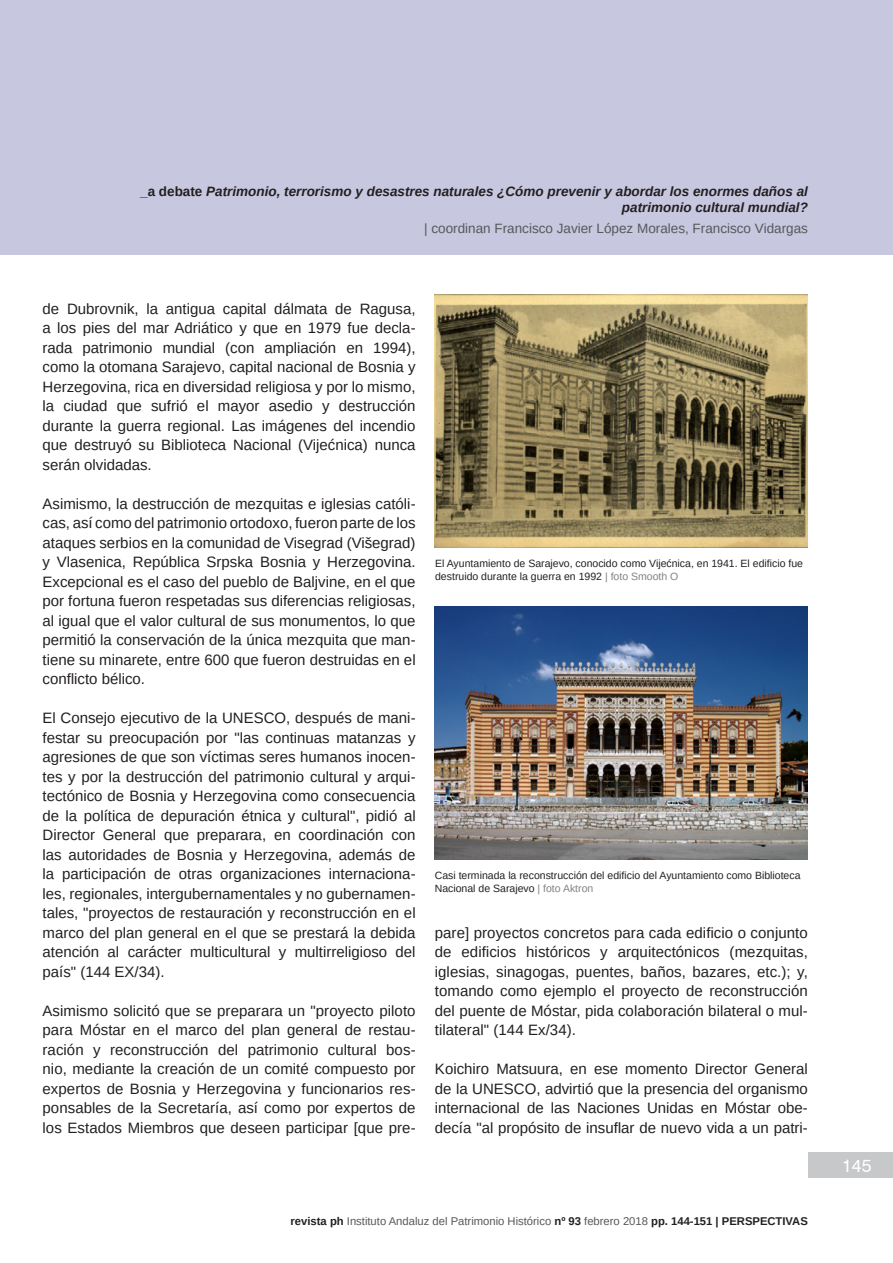
<style>
.page{position:relative;width:893px;height:1263px;background:#fff}
.page>*{position:absolute;margin:0;border:0;box-sizing:border-box;transform-origin:0 0}
.t1{font:18px "Swiss 721 BT";color:#fff}
.t2{font:15px/19.5px "Arimo";color:#231f20;text-align:justify}
.t3{font:italic 700 13.5px/16.2px "Arimo";letter-spacing:-.015em;color:#231f20;text-align:right}
.t4{font:13.5px "Arimo";color:#57585a}
.t5{font:11.25px "Arimo";color:#57585a}
.Pie_de_Foto{font:10.5px/12.6px "Arimo";color:#231f20}
.s1{font-style:normal}
.s2{color:#808285}
.s3{font-weight:700;color:#231f20}
</style>
<div class="page">
<div style="left:0;top:0;width:893px;height:255px;background:#c7c7e0"></div>
<div style="left:808px;top:1152px;width:85px;height:26px;background:#c7c8ca"></div>
<img style="left:435px;top:606px;width:373px;height:254px">
<img style="left:435px;top:294px;width:373px;height:254px">
<p class="t3" style="left:140px;top:183px;width:669px"><span class="s1">_a debate</span> Patrimonio, terrorismo y desastres naturales ¿Cómo prevenir y abordar los enormes daños al patrimonio cultural mundial?</p>
<p class="t4" style="left:424px;top:220px;width:385px">| coordinan Francisco Javier López Morales, Francisco Vidargas</p>
<p class="t3" style="left:170px;top:186px;width:639px"><span class="s1">_a debate</span> Patrimonio, terrorismo y desastres naturales ¿Cómo prevenir y abordar los enormes daños al patrimonio cultural mundial?</p>
<p class="t4" style="left:424px;top:217px;width:385px">| coordinan Francisco Javier López Morales, Francisco Vidargas</p>
<p class="t2" style="left:43px;top:299px;width:375px">de Dubrovnik, la antigua capital dálmata de Ragusa, a los pies del mar Adriático y que en 1979 fue decla&shy;rada patrimonio mundial (con ampliación en 1994), como la otomana Sarajevo, capital nacional de Bosnia y Herzegovina, rica en diversidad religiosa y por lo mismo, la ciudad que sufrió el mayor asedio y destrucción durante la guerra regional. Las imágenes del incendio que destruyó su Biblioteca Nacional (Vijećnica) nunca serán olvidadas.</p>
<p class="t2" style="left:43px;top:494px;width:375px">Asimismo, la destrucción de mezquitas e iglesias católi&shy;cas, así como del patrimonio ortodoxo, fueron parte de los ataques serbios en la comunidad de Visegrad (Višegrad) y Vlasenica, República Srpska Bosnia y Herzegovina.<br>Excepcional es el caso del pueblo de Baljvine, en el que por fortuna fueron respetadas sus diferencias religiosas, al igual que el valor cultural de sus monumentos, lo que permitió la conservación de la única mezquita que man&shy;tiene su minarete, entre 600 que fueron destruidas en el conflicto bélico.</p>
<p class="t2" style="left:43px;top:708px;width:375px">El Consejo ejecutivo de la UNESCO, después de mani&shy;festar su preocupación por "las continuas matanzas y agresiones de que son víctimas seres humanos inocen&shy;tes y por la destrucción del patrimonio cultural y arqui&shy;tectónico de Bosnia y Herzegovina como consecuencia de la política de depuración étnica y cultural", pidió al Director General que preparara, en coordinación con las autoridades de Bosnia y Herzegovina, además de la participación de otras organizaciones internaciona&shy;les, regionales, intergubernamentales y no gubernamen&shy;tales, "proyectos de restauración y reconstrucción en el marco del plan general en el que se prestará la debida atención al carácter multicultural y multirreligioso del país" (144 EX/34).</p>
<p class="t2" style="left:43px;top:1001px;width:375px">Asimismo solicitó que se preparara un "proyecto piloto para Móstar en el marco del plan general de restau&shy;ración y reconstrucción del patrimonio cultural bos&shy;nio, mediante la creación de un comité compuesto por expertos de Bosnia y Herzegovina y funcionarios res&shy;ponsables de la Secretaría, así como por expertos de los Estados Miembros que deseen participar [que pre-</p>
<p class="Pie_de_Foto" style="left:435px;top:557px;width:369px">El Ayuntamiento de Sarajevo, conocido como Vijećnica, en 1941. El edificio fue destruido durante la guerra en 1992 <span class="s2">| foto Smooth O</span></p>
<p class="Pie_de_Foto" style="left:435px;top:869px;width:367px">Casi terminada la reconstrucción del edificio del Ayuntamiento como Biblioteca<br>Nacional de Sarajevo <span class="s2">| foto Aktron</span></p>
<p class="t2" style="left:435px;top:923px;width:375px">pare] proyectos concretos para cada edificio o conjunto de edificios históricos y arquitectónicos (mezquitas, iglesias, sinagogas, puentes, baños, bazares, etc.); y, tomando como ejemplo el proyecto de reconstrucción del puente de Móstar, pida colaboración bilateral o mul&shy;tilateral" (144 Ex/34).</p>
<p class="t2" style="left:435px;top:1059px;width:375px;text-align:left">Koichiro Matsuura, en ese momento Director General de la UNESCO, advirtió que la presencia del organismo internacional de las Naciones Unidas en Móstar obe-- decía "al propósito de insuflar de nuevo vida a un patri-</p>
<p class="t5" style="left:291px;top:1213px;width:519px"><span class="s3">revista ph</span> Instituto Andaluz del Patrimonio Histórico <span class="s3">nº 93</span> febrero 2018 <span class="s3">pp. 144-151 | PERSPECTIVAS</span></p>
<p class="t1" style="left:842px;top:1154px;width:31px">145</p>
</div>
